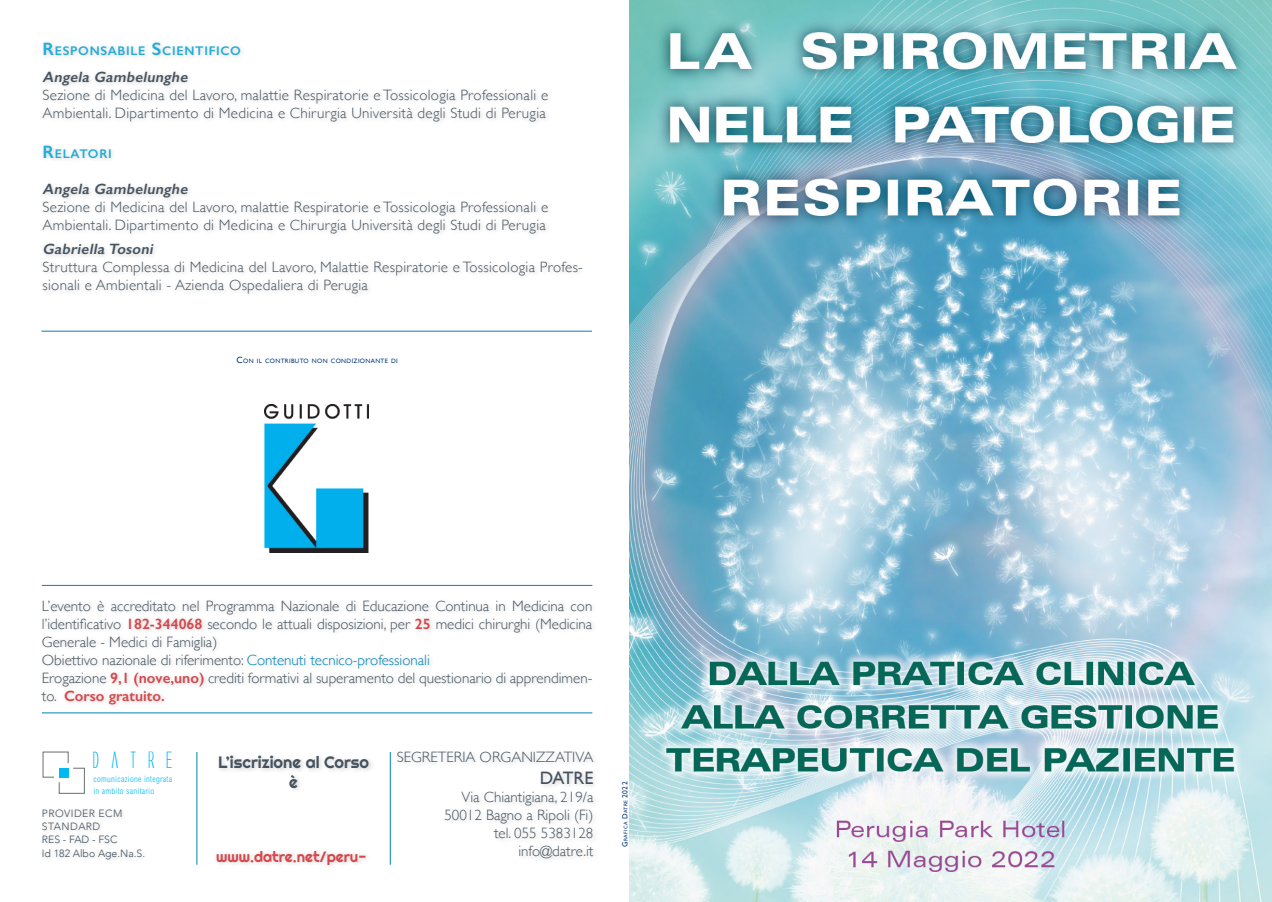
<style>
.page{position:relative;width:1272px;height:902px;background:#fff}
.page>*{position:absolute;margin:0;border:0;box-sizing:border-box;transform-origin:0 0}
.t1{font:21.9px "Alien League";letter-spacing:.36em;color:#00baf1}
.t2{font:18px "Gill Sans";letter-spacing:-.03em;color:#45535f}
.t3{font:16.5px/19.8px "Righteous";color:#45535f;text-align:center}
.t4{font:300 15px/18px "Gill Sans";letter-spacing:.02em;color:#45535f;text-align:justify}
.t5{font:300 15px/18px "Gill Sans";color:#45535f}
.t6{font:italic 600 15px "Gill Sans";color:#45535f}
.t7{font:15px "Righteous";color:#d5474b}
.t8{font:600 12.6px "Gill Sans";letter-spacing:.055em;color:#22add9}
.t9{font:300 10.5px "Avenir";color:#45535f}
.t10{font:300 10.5px "Avenir";letter-spacing:.04em;color:#45535f}
.t11{font:300 condensed 8.55px/11.2px "Arial";letter-spacing:.035em;color:#00baf1}
.t12{font:6.3px "Gill Sans";letter-spacing:.055em;color:#083981}
.t13{font:5.25px "Gill Sans";letter-spacing:.055em;color:#083981}
.s1{font-size:18px}
.s2{font-size:9px}
.s3{font-weight:600;color:#d5474b}
.s4{color:#0083b6}
.s5{font-size:7.5px}
</style>
<div class="page">
<hr style="left:42px;top:712px;width:550px;height:1px;background:#0083b6">
<hr style="left:196px;top:752px;width:1px;height:112px;background:#0083b6">
<hr style="left:390px;top:752px;width:1px;height:112px;background:#0083b6">
<hr style="left:41px;top:331px;width:551px;height:1px;background:#0083b6">
<hr style="left:42px;top:585px;width:550px;height:1px;background:#0083b6">
<div style="left:213px;top:847px;width:158px;height:23px;background:#231f20;opacity:.2"></div>
<div style="left:216px;top:752px;width:158px;height:41px;background:#231f20;opacity:.2"></div>
<img style="left:265px;top:404px;width:103px;height:148px">
<svg style="left:43px;top:751px;width:42px;height:43px"></svg>
<div style="left:59px;top:767px;width:10px;height:10px;background:#00baf1"></div>
<img style="left:629px;top:0;width:642px;height:901px">
<p class="t8" style="left:43px;top:43px;width:200px"><span class="s1">R</span>ESPONSABILE <span class="s1">S</span>CIENTIFICO</p>
<p class="t6" style="left:43px;top:68px;width:149px">Angela Gambelunghe</p>
<p class="t4" style="left:43px;top:85px;width:507px">Sezione di Medicina del Lavoro, malattie Respiratorie e Tossicologia Professionali e</p>
<p class="t4" style="left:43px;top:103px;width:505px">Ambientali. Dipartimento di Medicina e Chirurgia Università degli Studi di Perugia</p>
<p class="t8" style="left:43px;top:146px;width:71px"><span class="s1">R</span>ELATORI</p>
<p class="t6" style="left:43px;top:180px;width:149px">Angela Gambelunghe</p>
<p class="t4" style="left:43px;top:197px;width:507px">Sezione di Medicina del Lavoro, malattie Respiratorie e Tossicologia Professionali e</p>
<p class="t4" style="left:43px;top:215px;width:505px">Ambientali. Dipartimento di Medicina e Chirurgia Università degli Studi di Perugia</p>
<p class="t6" style="left:43px;top:240px;width:115px">Gabriella Tosoni</p>
<p class="t4" style="left:43px;top:257px;width:542px">Struttura Complessa di Medicina del Lavoro, Malattie Respiratorie e Tossicologia Profes&shy;sionali e Ambientali - Azienda Ospedaliera di Perugia</p>
<p class="t12" style="left:236px;top:357px;width:163px"><span class="s2">C</span>ON IL CONTRIBUTO NON CONDIZIONANTE DI</p>
<p class="t4" style="left:42px;top:596px;width:552px">L’evento è accreditato nel Programma Nazionale di Educazione Continua in Medicina con l’identificativo <span class="s3">182-344068</span> secondo le attuali disposizioni, per <span class="s3">25</span> medici chirurghi (Medicina Generale - Medici di Famiglia)</p>
<p class="t5" style="left:42px;top:650px;width:389px">Obiettivo nazionale di riferimento: <span class="s4">Contenuti tecnico-professionali</span></p>
<p class="t5" style="left:42px;top:668px;width:552px">Erogazione <span class="s3">9,1 (nove,uno)</span> crediti formativi al superamento del questionario di apprendimen&shy;to. <span class="s3">Corso gratuito.</span></p>
<p class="t1" style="left:92px;top:749px;width:85px">DATRE</p>
<p class="t11" style="left:93px;top:773px;width:80px">comunicazione integrata in ambito sanitario</p>
<p class="t10" style="left:42px;top:807px;width:82px">PROVIDER ECM</p>
<p class="t10" style="left:42px;top:820px;width:60px">STANDARD</p>
<p class="t9" style="left:42px;top:833px;width:77px">RES - FAD - FSC</p>
<p class="t9" style="left:42px;top:847px;width:105px">Id 182 Albo Age.Na.S.</p>
<p class="t3" style="left:218px;top:752px;width:152px">L’iscrizione al Corso è</p>
<p class="t7" style="left:216px;top:846px;width:152px">www.datre.net/peru-</p>
<p class="t5" style="left:396px;top:747px;width:198px">SEGRETERIA ORGANIZZATIVA</p>
<p class="t2" style="left:540px;top:767px;width:55px">DATRE</p>
<p class="t5" style="left:461px;top:787px;width:133px">Via Chiantigiana, 219/a</p>
<p class="t5" style="left:444px;top:805px;width:151px">50012 Bagno a Ripoli (Fi)</p>
<p class="t5" style="left:494px;top:823px;width:101px">tel. 055 5383128</p>
<p class="t5" style="left:518px;top:841px;width:76px">info@datre.it</p>
<p class="t13" style="left:622px;top:846px;width:67px;rotate:-90deg"><span class="s5">G</span>RAFICA <span class="s5">D</span>ATRE <span class="s5">2022</span></p>
</div>
